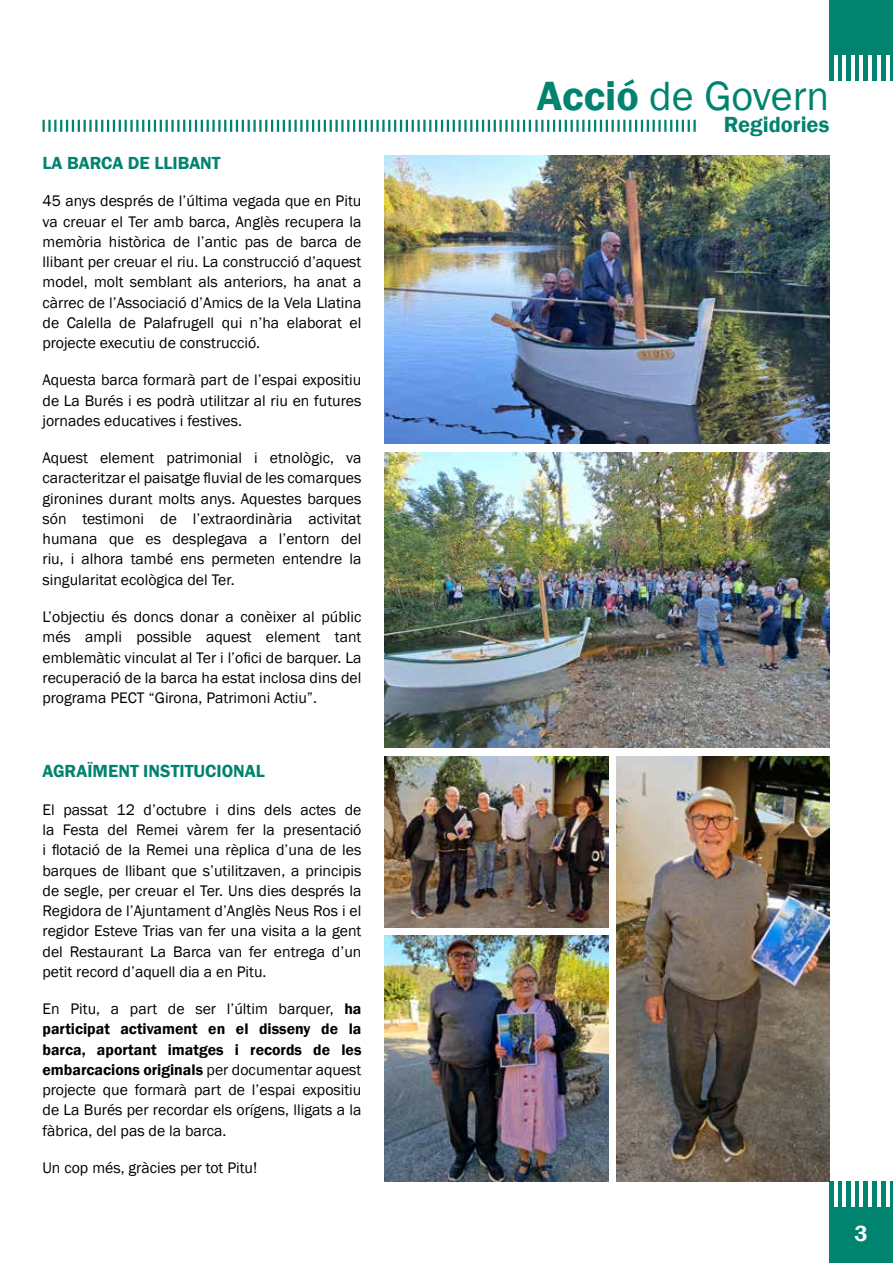
<style>
.page{position:relative;width:893px;height:1263px;background:#fff}
.page>*{position:absolute;margin:0;border:0;box-sizing:border-box;transform-origin:0 0}
.t1{font:42px "Franklin Gothic";color:#00836f}
.t2{font:600 22.5px "Franklin Gothic";color:#00836f}
.t3{font:600 22.5px "Franklin Gothic";color:#fff}
.t4{font:600 18px "Franklin Gothic";color:#00836f}
.t5{font:15.75px/20.2px "Franklin Gothic";color:#000;text-align:justify}
.s1{font-weight:600}
</style>
<div class="page">
<div style="left:829px;top:1181px;width:64px;height:82px;background:#00836f"></div>
<hr style="left:834px;top:1181px;width:4px;height:26px;background:#fff">
<hr style="left:842px;top:1181px;width:4px;height:26px;background:#fff">
<hr style="left:851px;top:1181px;width:4px;height:26px;background:#fff">
<hr style="left:859px;top:1181px;width:4px;height:26px;background:#fff">
<hr style="left:868px;top:1181px;width:4px;height:26px;background:#fff">
<hr style="left:877px;top:1181px;width:4px;height:26px;background:#fff">
<hr style="left:886px;top:1181px;width:4px;height:26px;background:#fff">
<div style="left:829px;top:0;width:64px;height:81px;background:#00836f"></div>
<hr style="left:834px;top:55px;width:4px;height:26px;background:#fff">
<hr style="left:842px;top:55px;width:4px;height:26px;background:#fff">
<hr style="left:851px;top:55px;width:4px;height:26px;background:#fff">
<hr style="left:859px;top:55px;width:4px;height:26px;background:#fff">
<hr style="left:868px;top:55px;width:4px;height:26px;background:#fff">
<hr style="left:877px;top:55px;width:4px;height:26px;background:#fff">
<hr style="left:886px;top:55px;width:4px;height:26px;background:#fff">
<svg style="left:43px;top:120px;width:653px;height:12px"></svg>
<img style="left:617px;top:756px;width:212px;height:425px">
<img style="left:385px;top:936px;width:223px;height:245px">
<img style="left:384px;top:756px;width:224px;height:171px">
<img style="left:384px;top:156px;width:445px;height:288px">
<img style="left:384px;top:452px;width:445px;height:295px">
<p class="t4" style="left:43px;top:152px;width:180px">LA BARCA DE LLIBANT</p>
<p class="t5" style="left:43px;top:191px;width:320px">45 anys després de l’última vegada que en Pitu va creuar el Ter amb barca, Anglès recupera la memòria històrica de l’antic pas de barca de llibant per creuar el riu. La construcció d’aquest model, molt semblant als anteriors, ha anat a càrrec de l’Associació d’Amics de la Vela Llatina de Calella de Palafrugell qui n’ha elaborat el projecte executiu de construcció.</p>
<p class="t5" style="left:43px;top:370px;width:320px">Aquesta barca formarà part de l’espai expositiu de La Burés i es podrà utilitzar al riu en futures jornades educatives i festives.</p>
<p class="t5" style="left:43px;top:448px;width:320px">Aquest element patrimonial i etnològic, va caracteritzar el paisatge fluvial de les comarques gironines durant molts anys. Aquestes barques són testimoni de l’extraordinària activitat humana que es desplegava a l’entorn del riu, i alhora també ens permeten entendre la singularitat ecològica del Ter.</p>
<p class="t5" style="left:43px;top:607px;width:320px">L’objectiu és doncs donar a conèixer al públic més ampli possible aquest element tant emblemàtic vinculat al Ter i l’ofici de barquer. La recuperació de la barca ha estat inclosa dins del programa PECT “Girona, Patrimoni Actiu”.</p>
<p class="t4" style="left:43px;top:760px;width:224px">AGRAÏMENT INSTITUCIONAL</p>
<p class="t5" style="left:43px;top:800px;width:320px">El passat 12 d’octubre i dins dels actes de la Festa del Remei vàrem fer la presentació i flotació de la Remei una rèplica d’una de les barques de llibant que s’utilitzaven, a principis de segle, per creuar el Ter. Uns dies després la Regidora de l’Ajuntament d’Anglès Neus Ros i el regidor Esteve Trias van fer una visita a la gent del Restaurant La Barca van fer entrega d’un petit record d’aquell dia a en Pitu.</p>
<p class="t5" style="left:43px;top:999px;width:320px">En Pitu, a part de ser l’últim barquer, <span class="s1">ha participat activament en el disseny de la barca, aportant imatges i records de les embarcacions originals</span> per documentar aquest projecte que formarà part de l’espai expositiu de La Burés per recordar els orígens, lligats a la fàbrica, del pas de la barca.</p>
<p class="t5" style="left:43px;top:1158px;width:216px">Un cop més, gràcies per tot Pitu!</p>
<h1 class="t1" style="left:537px;top:70px;width:294px"><span class="s1">Acció</span> de Govern</h1>
<h2 class="t2" style="left:724px;top:110px;width:107px">Regidories</h2>
<h2 class="t3" style="left:854px;top:1220px;width:15px">3</h2>
</div>
